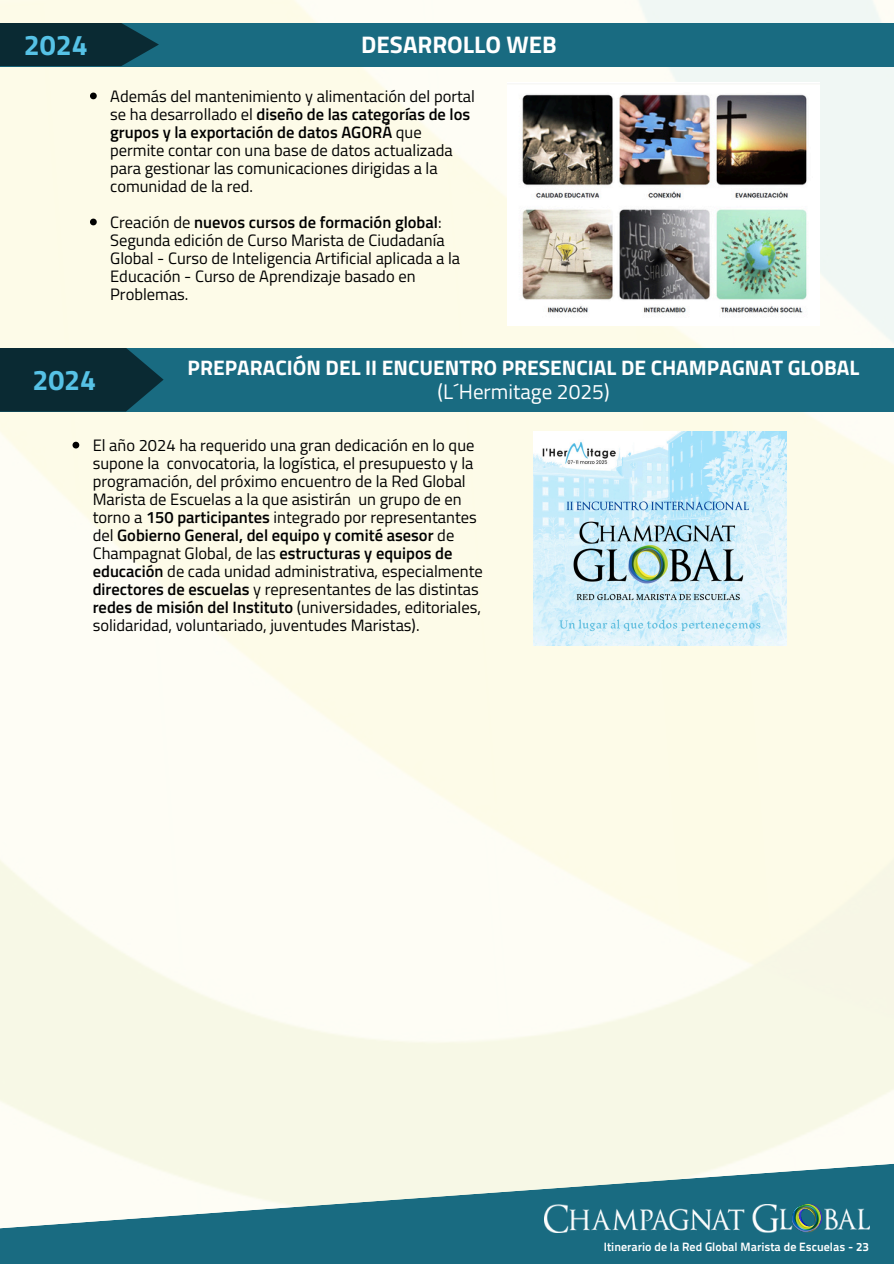
<style>
.page{position:relative;width:894px;height:1264px;background:#fff}
.page>*{position:absolute;margin:0;border:0;box-sizing:border-box;transform-origin:0 0}
.t1{font:700 28.5px "Titillium Web";color:#56c2e6}
.t2{font:700 24px "Titillium Web";color:#fff}
.t3{font:700 21px/23.7px "Titillium Web";color:#fff;text-align:center}
.t4{font:16.5px/18px "Titillium Web";color:#000}
.t5{font:12px "Titillium Text 25 L 800 wt";color:#fff}
.s1{font-weight:600}
.s2{font-weight:400}
</style>
<div class="page">
<img style="left:0;top:0;width:893px;height:1163px">
<svg style="left:0;top:1163px;width:893px;height:100px;fill:#196b81"></svg>
<img style="left:544px;top:1204px;width:324px;height:28px">
<img style="left:792px;top:1204px;width:28px;height:27px">
<div style="left:0;top:348px;width:893px;height:63px;background:#196b81"></div>
<svg style="left:0;top:348px;width:163px;height:63px;background:#0b313b"></svg>
<img style="left:533px;top:431px;width:253px;height:214px">
<svg style="left:72px;top:442px;width:7px;height:6px"></svg>
<img style="left:507px;top:82px;width:312px;height:243px">
<div style="left:0;top:23px;width:893px;height:43px;background:#196b81"></div>
<svg style="left:0;top:23px;width:159px;height:43px;background:#0b313c"></svg>
<svg style="left:90px;top:93px;width:7px;height:6px"></svg>
<svg style="left:90px;top:219px;width:7px;height:6px"></svg>
<p class="t1" style="left:24px;top:23px;width:65px">2024</p>
<p class="t2" style="left:361px;top:26px;width:197px">DESARROLLO WEB</p>
<h1 class="t4" style="left:110px;top:86px;width:366px">Además del mantenimiento y alimentación del portal se ha desarrollado el <span class="s1">diseño de las categorías de los grupos y la exportación de datos AGORÁ</span> que permite contar con una base de datos actualizada para gestionar las comunicaciones dirigidas a la comunidad de la red.</h1>
<h3 class="t4" style="left:110px;top:212px;width:351px">Creación de <span class="s1">nuevos cursos de formación global</span>:<br>Segunda edición de Curso Marista de Ciudadanía Global - Curso de Inteligencia Artificial aplicada a la Educación - Curso de Aprendizaje basado en Problemas.</h3>
<h2 class="t3" style="left:187px;top:355px;width:673px">PREPARACIÓN DEL II ENCUENTRO PRESENCIAL DE CHAMPAGNAT GLOBAL <span class="s2">(L´Hermitage 2025)</span></h2>
<p class="t4" style="left:93px;top:435px;width:391px">El año 2024 ha requerido una gran dedicación en lo que supone la convocatoria, la logística, el presupuesto y la programación, del próximo encuentro de la Red Global Marista de Escuelas a la que asistirán un grupo de en torno a <span class="s1">150 participantes</span> integrado por representantes del <span class="s1">Gobierno General, del equipo y comité asesor</span> de Champagnat Global, de las <span class="s1">estructuras y equipos de educación</span> de cada unidad administrativa, especialmente <span class="s1">directores de escuelas</span> y representantes de las distintas <span class="s1">redes de misión del Instituto</span> (universidades, editoriales, solidaridad, voluntariado, juventudes Maristas).</p>
<h1 class="t1" style="left:32px;top:358px;width:65px">2024</h1>
<p class="t5" style="left:603px;top:1239px;width:266px">Itinerario de la Red Global Marista de Escuelas - 23</p>
</div>
